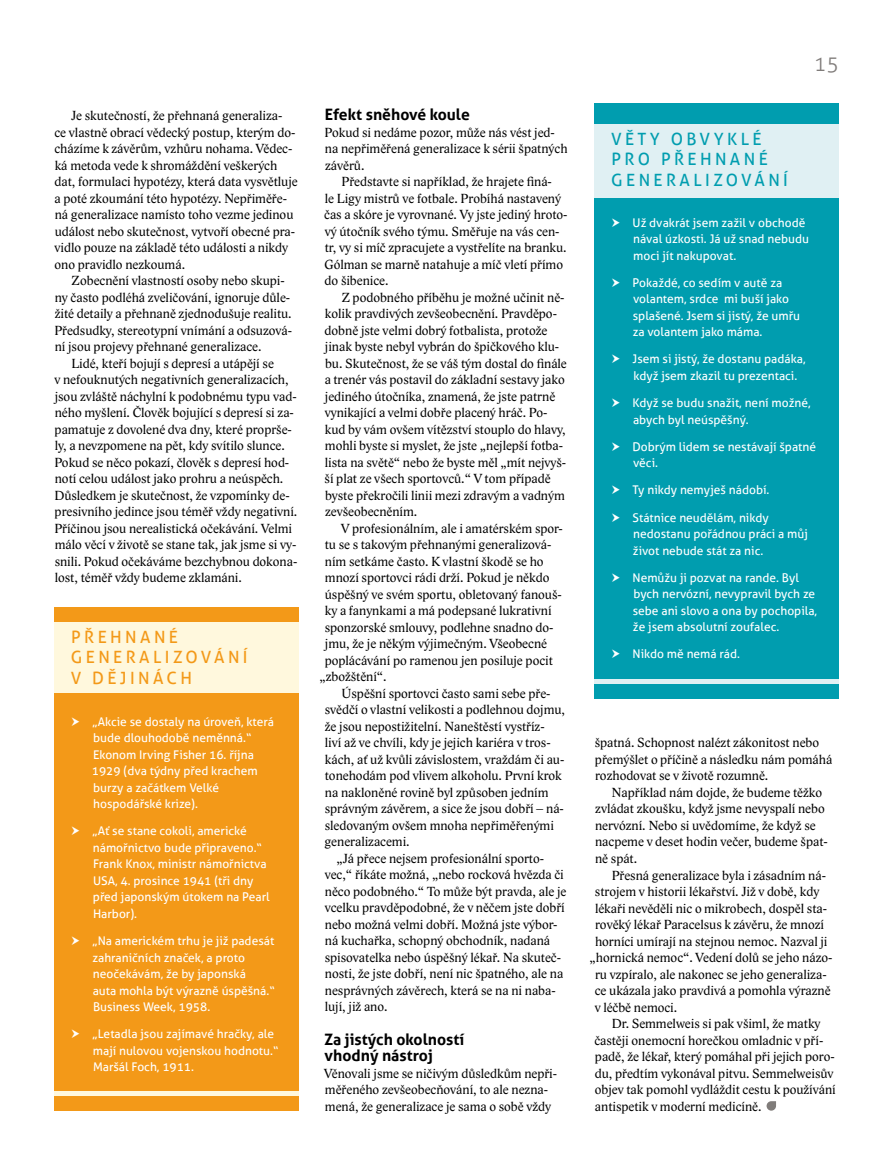
<style>
.page{position:relative;width:893px;height:1170px;background:#fff}
.page>*{position:absolute;margin:0;border:0;box-sizing:border-box;transform-origin:0 0}
.t1{font:300 21px "Aller";color:#807c7a}
.t2{font:16.95px "Aller";letter-spacing:.2em;color:#009daf}
.t3{font:16.95px "Aller";letter-spacing:.2em;color:#f39918}
.t4{font:700 15.75px/16.5px "Aller";color:#000}
.t5{font:13.5px/16.5px "Lido STF";color:#000}
.t6{font:12px/16.5px "Aller";color:#fff}
</style>
<div class="page">
<div style="left:594px;top:104px;width:245px;height:595px;background:#009daf"></div>
<div style="left:594px;top:124px;width:245px;height:73px;background:#e0f0f3"></div>
<hr style="left:594px;top:679px;width:245px;height:4px;background:#e0f0f3">
<svg style="left:767px;top:1101px;width:9px;height:9px"></svg>
<div style="left:54px;top:607px;width:245px;height:503px;background:#f39918"></div>
<div style="left:54px;top:622px;width:245px;height:70px;background:#fff8dd"></div>
<hr style="left:54px;top:1091px;width:245px;height:4px;background:#fff8dd">
<p class="t5" style="left:54px;top:107px;width:245px;text-indent:17px">Je skutečností, že přehnaná generaliza-<br>ce vlastně obrací vědecký postup, kterým do&shy;cházíme k závěrům, vzhůru nohama. Vědec&shy;ká metoda vede k shromáždění veškerých dat, formulaci hypotézy, která data vysvětluje a poté zkoumání této hypotézy. Nepřiměře&shy;ná generalizace namísto toho vezme jedinou událost nebo skutečnost, vytvoří obecné pra&shy;vidlo pouze na základě této události a nikdy ono pravidlo nezkoumá.</p>
<p class="t5" style="left:54px;top:272px;width:239px;text-indent:17px">Zobecnění vlastností osoby nebo skupi&shy;ny často podléhá zveličování, ignoruje důle&shy;žité detaily a přehnaně zjednodušuje realitu.<br>Předsudky, stereotypní vnímání a odsuzová&shy;ní jsou projevy přehnané generalizace.</p>
<p class="t5" style="left:54px;top:355px;width:244px;text-indent:17px">Lidé, kteří bojují s depresí a utápějí se<br>v nefouknutých negativních generalizacích, jsou zvláště náchylní k podobnému typu vad&shy;ného myšlení. Člověk bojující s depresí si za&shy;pamatuje z dovolené dva dny, které proprše&shy;ly, a nevzpomene na pět, kdy svítilo slunce.<br>Pokud se něco pokazí, člověk s depresí hod&shy;notí celou událost jako prohru a neúspěch.<br>Důsledkem je skutečnost, že vzpomínky de&shy;presivního jedince jsou téměř vždy negativní.<br>Příčinou jsou nerealistická očekávání. Velmi málo věcí v životě se stane tak, jak jsme si vy&shy;snili. Pokud očekáváme bezchybnou dokona&shy;lost, téměř vždy budeme zklamáni.</p>
<p class="t3" style="left:71px;top:626px;width:41px">Přehnan</p>
<p class="t3" style="left:169px;top:626px;width:11px">é</p>
<p class="t3" style="left:71px;top:647px;width:14px">generalizov</p>
<p class="t3" style="left:214px;top:647px;width:35px">ání</p>
<p class="t3" style="left:71px;top:667px;width:60px">v dějin</p>
<p class="t3" style="left:153px;top:667px;width:26px">ách</p>
<p class="t6" style="left:92px;top:713px;width:184px">„Akcie se dostaly na úroveň, která bude dlouhodobě neměnná.“<br>Ekonom Irving Fisher 16. října<br>1929 (dva týdny před krachem burzy a začátkem Velké hospodářské krize).</p>
<p class="t6" style="left:92px;top:822px;width:179px">„Ať se stane cokoli, americké námořnictvo bude připraveno.“<br>Frank Knox, ministr námořnictva<br>USA, 4. prosince 1941 (tři dny před japonským útokem na Pearl<br>Harbor).</p>
<p class="t6" style="left:92px;top:932px;width:184px">„Na americkém trhu je již padesát zahraničních značek, a proto neočekávám, že by japonská<br>auta mohla být výrazně úspěšná.“<br>Business Week, 1958.</p>
<p class="t6" style="left:92px;top:1025px;width:188px">„Letadla jsou zajímavé hračky, ale mají nulovou vojenskou hodnotu.“<br>Maršál Foch, 1911.</p>
<p class="t4" style="left:325px;top:106px;width:147px">Efekt sněhové koule</p>
<p class="t5" style="left:325px;top:124px;width:245px">Pokud si nedáme pozor, může nás vést jed&shy;na nepřiměřená generalizace k sérii špatných závěrů.</p>
<p class="t5" style="left:324px;top:173px;width:245px;text-indent:17px">Představte si například, že hrajete finá-<br>le Ligy mistrů ve fotbale. Probíhá nastavený čas a skóre je vyrovnané. Vy jste jediný hroto&shy;vý útočník svého týmu. Směřuje na vás cen&shy;tr, vy si míč zpracujete a vystřelíte na branku.<br>Gólman se marně natahuje a míč vletí přímo do šibenice.</p>
<p class="t5" style="left:325px;top:289px;width:244px;text-indent:17px">Z podobného příběhu je možné učinit ně&shy;kolik pravdivých zevšeobecnění. Pravděpo&shy;dobně jste velmi dobrý fotbalista, protože jinak byste nebyl vybrán do špičkového klu&shy;bu. Skutečnost, že se váš tým dostal do finále a trenér vás postavil do základní sestavy jako jediného útočníka, znamená, že jste patrně vynikající a velmi dobře placený hráč. Po&shy;kud by vám ovšem vítězství stouplo do hlavy, mohli byste si myslet, že jste „nejlepší fotba&shy;lista na světě“ nebo že byste měl „mít nejvyš&shy;ší plat ze všech sportovců.“ V tom případě byste překročili linii mezi zdravým a vadným zevšeobecněním.</p>
<p class="t5" style="left:341px;top:520px;width:223px">V profesionálním, ale i amatérském spor-</p>
<p class="t5" style="left:325px;top:536px;width:228px">tu se s takovým přehnanými generalizová-</p>
<p class="t5" style="left:325px;top:553px;width:220px">ním setkáme často. K vlastní škodě se ho</p>
<p class="t5" style="left:325px;top:569px;width:226px">mnozí sportovci rádi drží. Pokud je někdo</p>
<p class="t5" style="left:325px;top:586px;width:238px">úspěšný ve svém sportu, obletovaný fanouš-</p>
<p class="t5" style="left:325px;top:602px;width:228px">ky a fanynkami a má podepsané lukrativní</p>
<p class="t5" style="left:325px;top:619px;width:230px">sponzorské smlouvy, podlehne snadno do-</p>
<p class="t5" style="left:325px;top:635px;width:224px">jmu, že je někým výjimečným. Všeobecné</p>
<p class="t5" style="left:325px;top:652px;width:230px">poplácávání po ramenou jen posiluje pocit</p>
<p class="t5" style="left:319px;top:668px;width:69px">„zbožštění“.</p>
<p class="t5" style="left:342px;top:685px;width:210px">Úspěšní sportovci často sami sebe pře-</p>
<p class="t5" style="left:325px;top:701px;width:242px">svědčí o vlastní velikosti a podlehnou dojmu,</p>
<p class="t5" style="left:325px;top:718px;width:221px">že jsou nepostižitelní. Naneštěstí vystříz-</p>
<p class="t5" style="left:325px;top:734px;width:227px">liví až ve chvíli, kdy je jejich kariéra v tros-</p>
<p class="t5" style="left:325px;top:751px;width:241px">kách, ať už kvůli závislostem, vraždám či au-</p>
<p class="t5" style="left:325px;top:767px;width:239px">tonehodám pod vlivem alkoholu. První krok</p>
<p class="t5" style="left:325px;top:784px;width:225px">na nakloněné rovině byl způsoben jedním</p>
<p class="t5" style="left:325px;top:800px;width:241px">správným závěrem, a sice že jsou dobří – ná-</p>
<p class="t5" style="left:325px;top:817px;width:231px">sledovaným ovšem mnoha nepřiměřenými</p>
<p class="t5" style="left:324px;top:833px;width:87px">generalizacemi.</p>
<p class="t5" style="left:336px;top:850px;width:209px">„Já přece nejsem profesionální sporto-</p>
<p class="t5" style="left:325px;top:866px;width:241px">vec,“ říkáte možná, „nebo rocková hvězda či</p>
<p class="t5" style="left:325px;top:883px;width:243px">něco podobného.“ To může být pravda, ale je</p>
<p class="t5" style="left:325px;top:899px;width:242px">vcelku pravděpodobné, že v něčem jste dobří</p>
<p class="t5" style="left:325px;top:916px;width:234px">nebo možná velmi dobří. Možná jste výbor-</p>
<p class="t5" style="left:325px;top:932px;width:227px">ná kuchařka, schopný obchodník, nadaná</p>
<p class="t5" style="left:325px;top:949px;width:238px">spisovatelka nebo úspěšný lékař. Na skuteč-</p>
<p class="t5" style="left:325px;top:965px;width:240px">nosti, že jste dobří, není nic špatného, ale na</p>
<p class="t5" style="left:325px;top:982px;width:232px">nesprávných závěrech, která se na ni naba-</p>
<p class="t5" style="left:325px;top:998px;width:64px">lují, již ano.</p>
<p class="t4" style="left:324px;top:1030px;width:142px">Za jistých okolností vhodný nástroj</p>
<p class="t5" style="left:324px;top:1064px;width:234px">Věnovali jsme se ničivým důsledkům nepři&shy;měřeného zevšeobecňování, to ale nezna&shy;mená, že generalizace je sama o sobě vždy</p>
<p class="t2" style="left:611px;top:128px;width:40px">Větyobvykl</p>
<p class="t2" style="left:752px;top:128px;width:11px">é</p>
<p class="t2" style="left:612px;top:149px;width:13px">prop</p>
<p class="t2" style="left:674px;top:149px;width:28px">řehnan</p>
<p class="t2" style="left:759px;top:149px;width:11px">é</p>
<p class="t2" style="left:611px;top:169px;width:14px">generalizov</p>
<p class="t2" style="left:754px;top:169px;width:35px">ání</p>
<h1 class="t1" style="left:814px;top:50px;width:27px">15</h1>
<p class="t6" style="left:633px;top:214px;width:178px">Už dvakrát jsem zažil v obchodě nával úzkosti. Já už snad nebudu moci jít nakupovat.</p>
<p class="t6" style="left:633px;top:274px;width:169px">Pokaždé, co sedím v autě za volantem, srdce mi buší jako splašené. Jsem si jistý, že umřu za volantem jako máma.</p>
<p class="t6" style="left:633px;top:351px;width:175px">Jsem si jistý, že dostanu padáka, když jsem zkazil tu prezentaci.</p>
<p class="t6" style="left:633px;top:394px;width:179px">Když se budu snažit, není možné, abych byl neúspěšný.</p>
<p class="t6" style="left:633px;top:438px;width:185px">Dobrým lidem se nestávají špatné věci.</p>
<p class="t6" style="left:633px;top:482px;width:138px">Ty nikdy nemyješ nádobí.</p>
<p class="t6" style="left:633px;top:509px;width:177px">Státnice neudělám, nikdy nedostanu pořádnou práci a můj život nebude stát za nic.</p>
<p class="t6" style="left:633px;top:569px;width:186px">Nemůžu ji pozvat na rande. Byl bych nervózní, nevypravil bych ze sebe ani slovo a ona by pochopila, že jsem absolutní zoufalec.</p>
<p class="t6" style="left:633px;top:646px;width:109px">Nikdo mě nemá rád.</p>
<p class="t5" style="left:595px;top:734px;width:239px">špatná. Schopnost nalézt zákonitost nebo přemýšlet o příčině a následku nám pomáhá rozhodovat se v životě rozumně.</p>
<p class="t5" style="left:595px;top:784px;width:234px;text-indent:17px">Například nám dojde, že budeme těžko zvládat zkoušku, když jsme nevyspalí nebo nervózní. Nebo si uvědomíme, že když se nacpeme v deset hodin večer, budeme špat&shy;ně spát.</p>
<p class="t5" style="left:612px;top:866px;width:216px">Přesná generalizace byla i zásadním ná-</p>
<p class="t5" style="left:595px;top:883px;width:226px">strojem v historii lékařství. Již v době, kdy</p>
<p class="t5" style="left:595px;top:899px;width:234px">lékaři nevěděli nic o mikrobech, dospěl sta-</p>
<p class="t5" style="left:595px;top:916px;width:231px">rověký lékař Paracelsus k závěru, že mnozí</p>
<p class="t5" style="left:595px;top:932px;width:234px">horníci umírají na stejnou nemoc. Nazval ji</p>
<p class="t5" style="left:590px;top:949px;width:244px">„hornická nemoc“. Vedení dolů se jeho názo-</p>
<p class="t5" style="left:595px;top:965px;width:233px">ru vzpíralo, ale nakonec se jeho generaliza-</p>
<p class="t5" style="left:595px;top:982px;width:237px">ce ukázala jako pravdivá a pomohla výrazně</p>
<p class="t5" style="left:595px;top:998px;width:84px">v léčbě nemoci.</p>
<p class="t5" style="left:612px;top:1015px;width:210px">Dr. Semmelweis si pak všiml, že matky</p>
<p class="t5" style="left:594px;top:1031px;width:230px">častěji onemocní horečkou omladnic v pří-</p>
<p class="t5" style="left:595px;top:1048px;width:241px">padě, že lékař, který pomáhal při jejich poro-</p>
<p class="t5" style="left:595px;top:1064px;width:240px">du, předtím vykonával pitvu. Semmelweisův</p>
<p class="t5" style="left:595px;top:1081px;width:243px">objev tak pomohl vydláždit cestu k používání</p>
<p class="t5" style="left:595px;top:1097px;width:168px">antispetik v moderní medicíně.</p>
</div>
